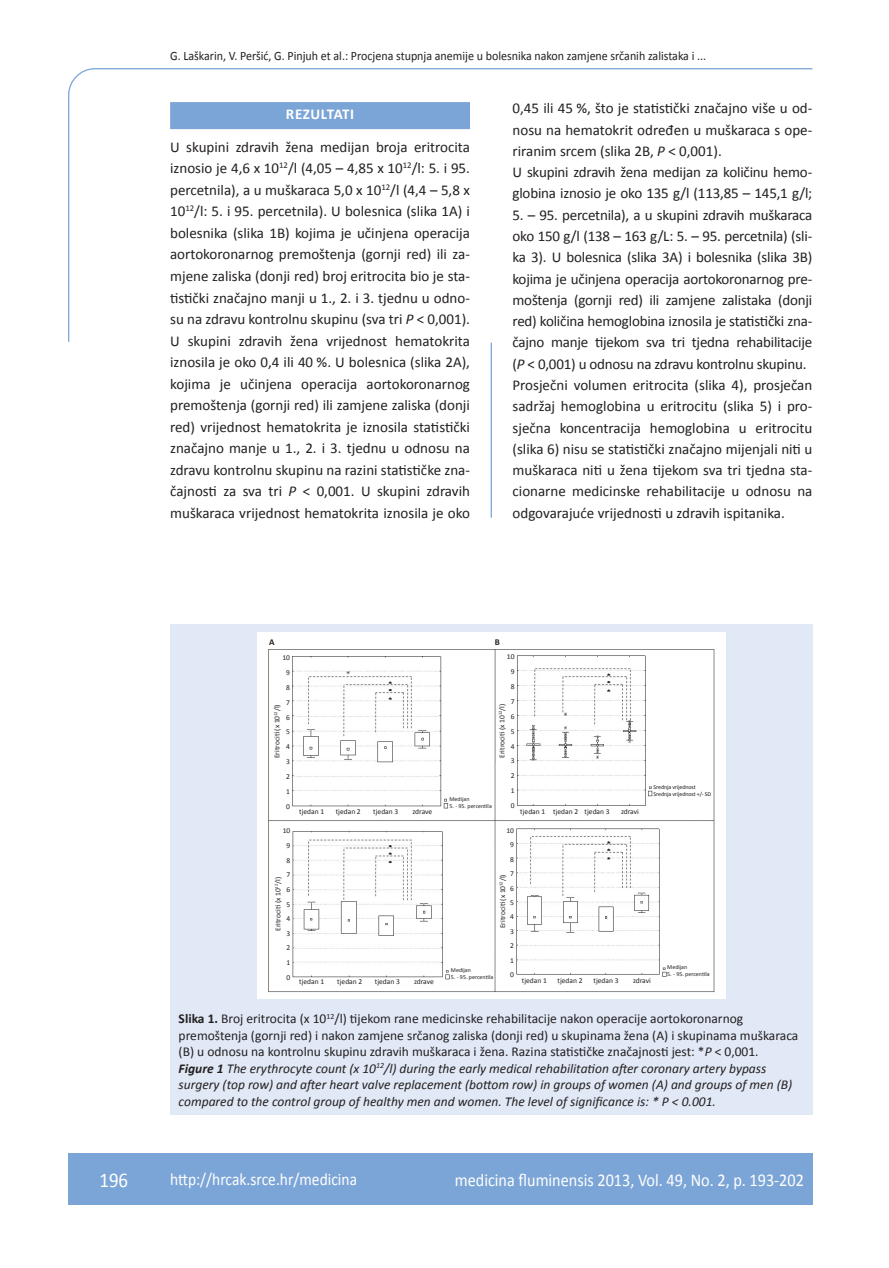
<style>
.page{position:relative;width:889px;height:1268px;background:#fff}
.page>*{position:absolute;margin:0;border:0;box-sizing:border-box;transform-origin:0 0}
.t1{font:21px "Calibri";color:#fff;scale:.9 1}
.t2{font:18px "Calibri";color:#fff;scale:.9 1}
.t3{font:17.25px "Calibri";color:#fff;scale:.9 1}
.t4{font:15px/21.3px "Calibri";letter-spacing:-.015em;color:#231f20}
.t5{font:700 15px "Calibri";letter-spacing:.035em;color:#fff}
.t6{font:13.5px/16.5px "Calibri";color:#231f20}
.t7{font:12.75px "Calibri";color:#231f20;scale:.94 1}
.t8{font:700 9px "Calibri";color:#231f20}
.t9{font:7.5px/14.9px "Calibri";color:#231f20;text-align:center}
.t10{font:6px/7.5px "Calibri";letter-spacing:-.01em;color:#231f20}
.s1{font-style:italic}
.s2{font-weight:700}
.s3{font-weight:700;font-style:italic}
</style>
<div class="page">
<svg style="left:68px;top:68px;width:745px;height:274px"></svg>
<hr style="left:490px;top:342px;width:2px;height:175px;background:#7ca5d7">
<div style="left:68px;top:1152px;width:744px;height:51px;background:#7ca5d7"></div>
<div style="left:170px;top:102px;width:300px;height:27px;background:#7ca5d7"></div>
<div style="left:170px;top:623px;width:642px;height:491px;background:#e1e9f6"></div>
<img style="left:257px;top:632px;width:468px;height:366px">
<p class="t7" style="left:170px;top:47px;width:572px">G. Laškarin, V. Peršić, G. Pinjuh et al.: Procjena stupnja anemije u bolesnika nakon zamjene srčanih zalistaka i ...</p>
<p class="t5" style="left:286px;top:105px;width:70px">REZULTATI</p>
<p class="t4" style="left:170px;top:135px;width:301px;text-align:justify">U skupini zdravih žena medijan broja eritrocita iznosio je 4,6 x 10<sup>12</sup>/l (4,05 – 4,85 x 10<sup>12</sup>/l: 5. i 95. percetnila), a u muškaraca 5,0 x 10<sup>12</sup>/l (4,4 – 5,8 x 10<sup>12</sup>/l: 5. i 95. percetnila). U bolesnica (slika 1A) i bolesnika (slika 1B) kojima je učinjena operacija aortokoronarnog premoštenja (gornji red) ili za&shy;mjene zaliska (donji red) broj eritrocita bio je sta&shy;tistički značajno manji u 1., 2. i 3. tjednu u odno&shy;su na zdravu kontrolnu skupinu (sva tri <span class="s1">P</span> &lt; 0,001).<br>U skupini zdravih žena vrijednost hematokrita iznosila je oko 0,4 ili 40 %. U bolesnica (slika 2A), kojima je učinjena operacija aortokoronarnog premoštenja (gornji red) ili zamjene zaliska (donji red) vrijednost hematokrita je iznosila statistički značajno manje u 1., 2. i 3. tjednu u odnosu na zdravu kontrolnu skupinu na razini statističke zna&shy;čajnosti za sva tri <span class="s1">P</span> &lt; 0,001. U skupini zdravih muškaraca vrijednost hematokrita iznosila je oko</p>
<p class="t4" style="left:512px;top:97px;width:301px">0,45 ili 45 %, što je statistički značajno više u od&shy;nosu na hematokrit određen u muškaraca s ope&shy;riranim srcem (slika 2B, <span class="s1">P</span> &lt; 0,001).<br>U skupini zdravih žena medijan za količinu hemo&shy;globina iznosio je oko 135 g/l (113,85 – 145,1 g/l;</p>
<p class="t4" style="left:512px;top:203px;width:301px">5. – 95. percetnila), a u skupini zdravih muškaraca oko 150 g/l (138 – 163 g/L: 5. – 95. percetnila) (sli&shy;ka 3). U bolesnica (slika 3A) i bolesnika (slika 3B) kojima je učinjena operacija aortokoronarnog pre&shy;moštenja (gornji red) ili zamjene zalistaka (donji red) količina hemoglobina iznosila je statistički zna&shy;čajno manje tijekom sva tri tjedna rehabilitacije (<span class="s1">P</span> &lt; 0,001) u odnosu na zdravu kontrolnu skupinu.<br>Prosječni volumen eritrocita (slika 4), prosječan sadržaj hemoglobina u eritrocitu (slika 5) i pro&shy;sječna koncentracija hemoglobina u eritrocitu (slika 6) nisu se statistički značajno mijenjali niti u muškaraca niti u žena tijekom sva tri tjedna sta&shy;cionarne medicinske rehabilitacije u odnosu na odgovarajuće vrijednosti u zdravih ispitanika.</p>
<p class="t8" style="left:269px;top:636px;width:7px">A</p>
<p class="t8" style="left:495px;top:636px;width:7px">B</p>
<p class="t9" style="left:282px;top:649px;width:9px">10<br>9<br>8<br>7<br>6<br>5<br>4<br>3<br>2<br>1<br>0</p>
<p class="t9" style="left:507px;top:649px;width:9px">10<br>9<br>8<br>7<br>6<br>5<br>4<br>3<br>2<br>1<br>0</p>
<p class="t9" style="left:283px;top:823px;width:9px">10<br>9<br>8<br>7<br>6<br>5<br>4<br>3<br>2<br>1<br>0</p>
<p class="t9" style="left:506px;top:822px;width:9px;line-height:14.4px">10<br>9<br>8<br>7<br>6<br>5<br>4<br>3<br>2<br>1<br>0</p>
<p class="t9" style="left:269px;top:758px;width:55px;rotate:-90deg">Eritrociti (x 10<sup>12</sup>/l)</p>
<p class="t9" style="left:494px;top:757px;width:55px;rotate:-90deg">Eritrociti (x 10<sup>12</sup>/l)</p>
<p class="t10" style="left:653px;top:782px;width:59px">Srednja vrijednost<br>Srednja vrijednost +/- SD</p>
<p class="t10" style="left:449px;top:794px;width:22px">Medijan</p>
<p class="t10" style="left:449px;top:802px;width:44px">5. - 95. percentila</p>
<p class="t9" style="left:299px;top:803px;width:27px">tjedan 1</p>
<p class="t9" style="left:336px;top:803px;width:27px">tjedan 2</p>
<p class="t9" style="left:373px;top:803px;width:27px">tjedan 3</p>
<p class="t9" style="left:412px;top:803px;width:21px">zdrave</p>
<p class="t9" style="left:520px;top:803px;width:91px">tjedan 1 tjedan 2 tjedan 3</p>
<p class="t9" style="left:621px;top:803px;width:19px">zdravi</p>
<p class="t9" style="left:495px;top:928px;width:55px;rotate:-90deg">Eritrociti (x 10<sup>12</sup>/l)</p>
<p class="t9" style="left:270px;top:930px;width:55px;rotate:-90deg">Eritrociti (x 10<sup>12</sup>/l)</p>
<p class="t10" style="left:667px;top:962px;width:22px">Medijan</p>
<p class="t10" style="left:667px;top:970px;width:44px">5. - 95. percentila</p>
<p class="t10" style="left:451px;top:965px;width:22px">Medijan</p>
<p class="t10" style="left:451px;top:973px;width:44px">5. - 95. percentila</p>
<p class="t9" style="left:299px;top:973px;width:27px">tjedan 1</p>
<p class="t9" style="left:337px;top:973px;width:27px">tjedan 2</p>
<p class="t9" style="left:375px;top:973px;width:27px">tjedan 3</p>
<p class="t9" style="left:414px;top:973px;width:21px">zdrave</p>
<p class="t9" style="left:522px;top:972px;width:27px">tjedan 1</p>
<p class="t9" style="left:557px;top:972px;width:27px">tjedan 2</p>
<p class="t9" style="left:593px;top:972px;width:27px">tjedan 3</p>
<p class="t9" style="left:633px;top:972px;width:19px">zdravi</p>
<p class="t6" style="left:179px;top:1009px;width:621px"><span class="s2">Slika 1.</span> Broj eritrocita (x 10<sup>12</sup>/l) tijekom rane medicinske rehabilitacije nakon operacije aortokoronarnog premoštenja (gornji red) i nakon zamjene srčanog zaliska (donji red) u skupinama žena (A) i skupinama muškaraca (B) u odnosu na kontrolnu skupinu zdravih muškaraca i žena. Razina statističke značajnosti jest: *<span class="s1">P</span> &lt; 0,001.<br><span class="s3">Figure 1</span> <span class="s1">The erythrocyte count (x 10</span><sup>12</sup><span class="s1">/l) during the early medical rehabilitation after coronary artery bypass surgery (top row) and after heart valve replacement (bottom row) in groups of women (A) and groups of men (B) compared to the control group of healthy men and women. The level of significance is: * P &lt; 0.001.</span></p>
<h1 class="t1" style="left:99px;top:1166px;width:33px">196</h1>
<p class="t3" style="left:170px;top:1167px;width:209px">http://hrcak.srce.hr/medicina</p>
<p class="t2" style="left:455px;top:1168px;width:389px">medicina fluminensis 2013, Vol. 49, No. 2, p. 193-202</p>
</div>
